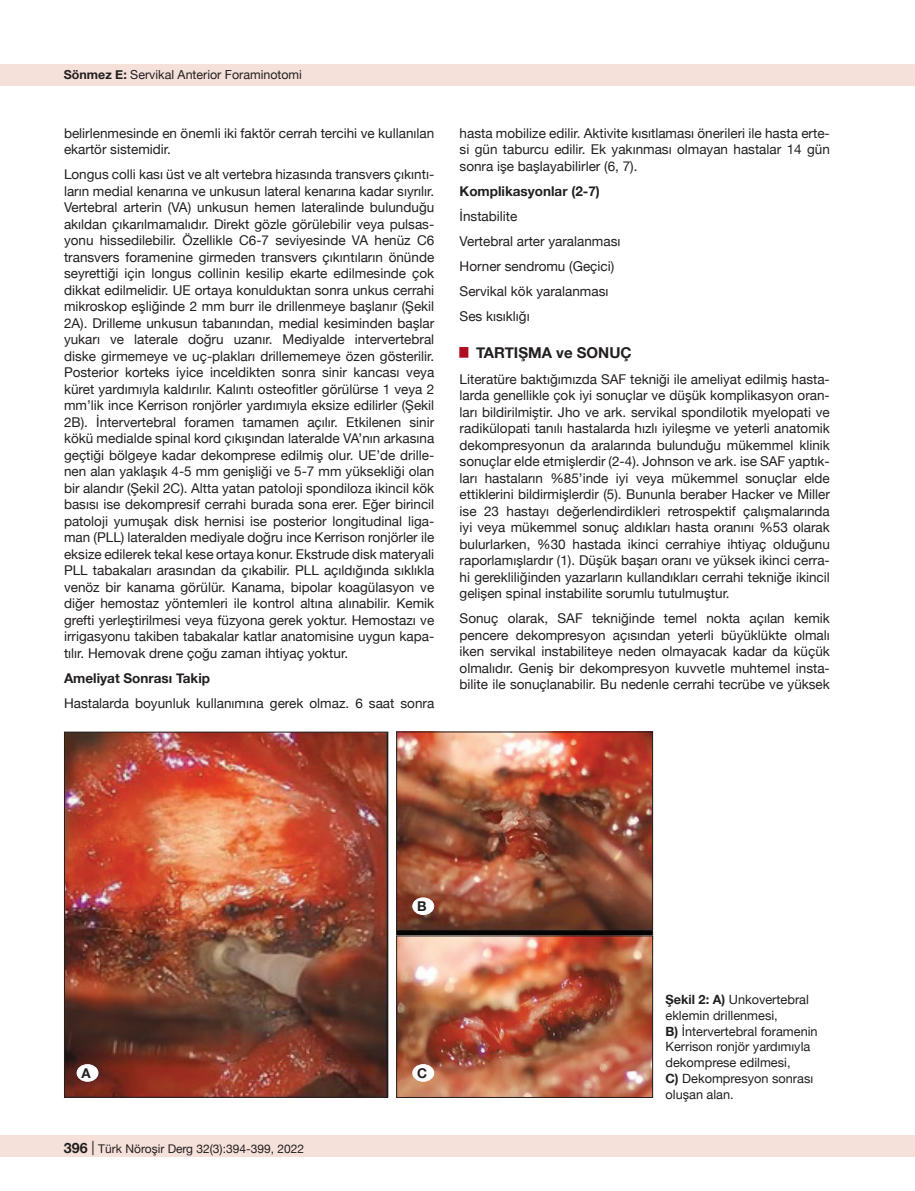
<style>
.page{position:relative;width:915px;height:1191px;background:#fff}
.page>*{position:absolute;margin:0;border:0;box-sizing:border-box;transform-origin:0 0}
.t1{font:700 15px "Helvetica Neue";color:#231f20}
.t2{font:13.5px/16.5px "Helvetica Neue";color:#231f20;text-align:justify}
.t3{font:700 13.5px "Helvetica Neue";color:#231f20}
.t4{font:12.75px/15.8px "Helvetica Neue";color:#231f20}
.t5{font:12.45px "Helvetica Neue";color:#231f20}
.t6{font:12px "Helvetica Neue";color:#231f20}
.s1{font-weight:700}
.s2{font-weight:700;font-size:14.25px}
.s3{font-size:14.25px}
</style>
<div class="page">
<div style="left:0;top:1135px;width:914px;height:22px;background:#f6e1da"></div>
<div style="left:0;top:64px;width:914px;height:21px;background:#f6e1da"></div>
<img style="left:66px;top:733px;width:320px;height:362px">
<div style="left:64px;top:731px;width:324px;height:366px;border:1px solid #231f20"></div>
<img style="left:398px;top:733px;width:252px;height:202px">
<div style="left:396px;top:731px;width:256px;height:209px;border:1px solid #231f20"></div>
<img style="left:398px;top:937px;width:252px;height:158px">
<div style="left:396px;top:935px;width:256px;height:162px;border:1px solid #231f20"></div>
<div style="left:77px;top:1064px;width:21px;height:17px;background:#fff;border-radius:50%"></div>
<div style="left:77px;top:1064px;width:21px;height:17px;border:1px solid #fff;border-radius:50%"></div>
<div style="left:412px;top:898px;width:21px;height:16px;background:#fff;border-radius:50%"></div>
<div style="left:412px;top:897px;width:22px;height:17px;border:1px solid #fff;border-radius:50%"></div>
<div style="left:412px;top:1064px;width:21px;height:17px;background:#fff;border-radius:50%"></div>
<div style="left:412px;top:1064px;width:22px;height:17px;border:1px solid #fff;border-radius:50%"></div>
<p class="t5" style="left:64px;top:66px;width:239px"><span class="s1">Sönmez E:</span> Servikal Anterior Foraminotomi</p>
<p class="t2" style="left:64px;top:125px;width:371px">belirlenmesinde en önemli iki faktör cerrah tercihi ve kullanılan ekartör sistemidir.</p>
<p class="t2" style="left:64px;top:167px;width:371px">Longus colli kası üst ve alt vertebra hizasında transvers çıkıntı&shy;ların medial kenarına ve unkusun lateral kenarına kadar sıyrılır.<br>Vertebral arterin (VA) unkusun hemen lateralinde bulunduğu akıldan çıkarılmamalıdır. Direkt gözle görülebilir veya pulsas&shy;yonu hissedilebilir. Özellikle C6-7 seviyesinde VA henüz C6 transvers foramenine girmeden transvers çıkıntıların önünde seyrettiği için longus collinin kesilip ekarte edilmesinde çok dikkat edilmelidir. UE ortaya konulduktan sonra unkus cerrahi mikroskop eşliğinde 2 mm burr ile drillenmeye başlanır (Şekil 2A). Drilleme unkusun tabanından, medial kesiminden başlar yukarı ve laterale doğru uzanır. Mediyalde intervertebral diske girmemeye ve uç-plakları drillememeye özen gösterilir.<br>Posterior korteks iyice inceldikten sonra sinir kancası veya küret yardımıyla kaldırılır. Kalıntı osteofitler görülürse 1 veya 2 mm’lik ince Kerrison ronjörler yardımıyla eksize edilirler (Şekil 2B). İntervertebral foramen tamamen açılır. Etkilenen sinir kökü medialde spinal kord çıkışından lateralde VA’nın arkasına geçtiği bölgeye kadar dekomprese edilmiş olur. UE’de drille&shy;nen alan yaklaşık 4-5 mm genişliği ve 5-7 mm yüksekliği olan bir alandır (Şekil 2C). Altta yatan patoloji spondiloza ikincil kök basısı ise dekompresif cerrahi burada sona erer. Eğer birincil patoloji yumuşak disk hernisi ise posterior longitudinal liga&shy;man (PLL) lateralden mediyale doğru ince Kerrison ronjörler ile eksize edilerek tekal kese ortaya konur. Ekstrude disk materyali PLL tabakaları arasından da çıkabilir. PLL açıldığında sıklıkla venöz bir kanama görülür. Kanama, bipolar koagülasyon ve diğer hemostaz yöntemleri ile kontrol altına alınabilir. Kemik grefti yerleştirilmesi veya füzyona gerek yoktur. Hemostazı ve irrigasyonu takiben tabakalar katlar anatomisine uygun kapa&shy;tılır. Hemovak drene çoğu zaman ihtiyaç yoktur.</p>
<p class="t3" style="left:64px;top:667px;width:147px">Ameliyat Sonrası Takip</p>
<p class="t2" style="left:64px;top:695px;width:371px">Hastalarda boyunluk kullanımına gerek olmaz. 6 saat sonra</p>
<p class="t2" style="left:459px;top:125px;width:371px">hasta mobilize edilir. Aktivite kısıtlaması önerileri ile hasta erte&shy;si gün taburcu edilir. Ek yakınması olmayan hastalar 14 gün sonra işe başlayabilirler (6, 7).</p>
<p class="t3" style="left:459px;top:180px;width:142px">Komplikasyonlar (2-7)</p>
<p class="t2" style="left:459px;top:204px;width:162px;line-height:25px;text-align:left">İnstabilite<br>Vertebral arter yaralanması<br>Horner sendromu (Geçici)<br>Servikal kök yaralanması<br>Ses kısıklığı</p>
<p class="t1" style="left:459px;top:341px;width:173px"><sup>█</sup> TARTIŞMA ve SONUÇ</p>
<p class="t2" style="left:459px;top:371px;width:371px">Literatüre baktığımızda SAF tekniği ile ameliyat edilmiş hasta&shy;larda genellikle çok iyi sonuçlar ve düşük komplikasyon oran&shy;ları bildirilmiştir. Jho ve ark. servikal spondilotik myelopati ve radikülopati tanılı hastalarda hızlı iyileşme ve yeterli anatomik dekompresyonun da aralarında bulunduğu mükemmel klinik sonuçlar elde etmişlerdir (2-4). Johnson ve ark. ise SAF yaptık&shy;ları hastaların %85’inde iyi veya mükemmel sonuçlar elde ettiklerini bildirmişlerdir (5). Bununla beraber Hacker ve Miller ise 23 hastayı değerlendirdikleri retrospektif çalışmalarında iyi veya mükemmel sonuç aldıkları hasta oranını %53 olarak bulurlarken, %30 hastada ikinci cerrahiye ihtiyaç olduğunu raporlamışlardır (1). Düşük başarı oranı ve yüksek ikinci cerra&shy;hi gerekliliğinden yazarların kullandıkları cerrahi tekniğe ikincil gelişen spinal instabilite sorumlu tutulmuştur.</p>
<p class="t2" style="left:459px;top:611px;width:371px">Sonuç olarak, SAF tekniğinde temel nokta açılan kemik pencere dekompresyon açısından yeterli büyüklükte olmalı iken servikal instabiliteye neden olmayacak kadar da küçük olmalıdır. Geniş bir dekompresyon kuvvetle muhtemel insta&shy;bilite ile sonuçlanabilir. Bu nedenle cerrahi tecrübe ve yüksek</p>
<p class="t3" style="left:82px;top:1062px;width:11px">A</p>
<p class="t6" style="left:63px;top:1140px;width:242px"><span class="s2">396</span> <span class="s3">|</span> Türk Nöroşir Derg 32(3):394-399, 2022</p>
<p class="t3" style="left:417px;top:896px;width:11px">B</p>
<p class="t3" style="left:417px;top:1062px;width:12px">C</p>
<p class="t4" style="left:665px;top:992px;width:154px"><span class="s1">Şekil 2: A)</span> Unkovertebral eklemin drillenmesi,<br><span class="s1">B)</span> İntervertebral foramenin<br>Kerrison ronjör yardımıyla dekomprese edilmesi,<br><span class="s1">C)</span> Dekompresyon sonrası oluşan alan.</p>
</div>
